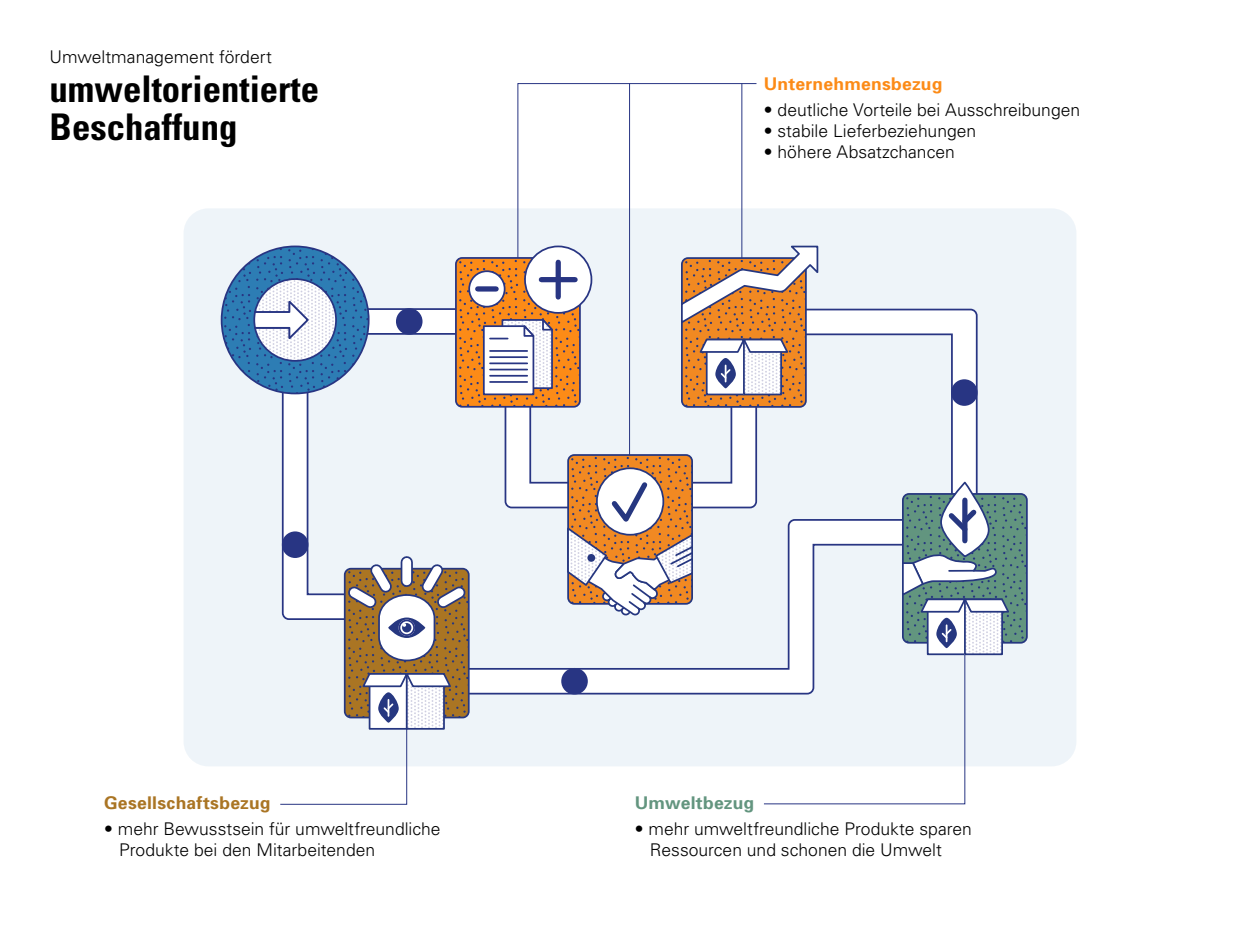
<style>
.page{position:relative;width:1260px;height:945px;background:#fff}
.page>*{position:absolute;margin:0;border:0;box-sizing:border-box;transform-origin:0 0}
.t1{font:700 condensed 36.75px/38.5px "Univers";color:#000}
.t2{font:300 17.5px/21px "Univers";color:#000}
.t3{font:700 17.5px "Univers";letter-spacing:.015em;color:#aa7524}
.t4{font:700 17.5px "Univers";letter-spacing:.01em;color:#fc8b17}
.t5{font:700 17.5px "Univers";letter-spacing:.005em;color:#63957f}
</style>
<div class="page">
<div style="left:184px;top:208px;width:892px;height:558px;background:#eef4f9;border-radius:25px"></div>
<svg style="left:903px;top:494px;width:124px;height:149px;fill:#62957f"></svg>
<div style="left:902px;top:493px;width:126px;height:151px;border:2px solid #263780;border-radius:6px"></div>
<svg style="left:221px;top:83px;width:790px;height:722px"></svg>
<p class="t2" style="left:50px;top:47px;width:224px">Umweltmanagement fördert</p>
<h1 class="t1" style="left:50px;top:70px;width:271px">umweltorientierte<br>Beschaffung</h1>
<p class="t4" style="left:764px;top:73px;width:180px">Unternehmensbezug</p>
<p class="t2" style="left:764px;top:99px;width:318px">• deutliche Vorteile bei Ausschreibungen</p>
<p class="t2" style="left:764px;top:120px;width:214px">• stabile Lieferbeziehungen</p>
<p class="t2" style="left:764px;top:141px;width:193px">• höhere Absatzchancen</p>
<p class="t3" style="left:104px;top:792px;width:168px">Gesellschaftsbezug</p>
<p class="t2" style="left:119px;top:818px;width:323px;text-indent:-15px">• mehr Bewusstsein für umweltfreundliche<br>Produkte bei den Mitarbeitenden</p>
<p class="t5" style="left:635px;top:792px;width:121px">Umweltbezug</p>
<p class="t2" style="left:650px;top:818px;width:323px;text-indent:-15px">• mehr umweltfreundliche Produkte sparen<br>Ressourcen und schonen die Umwelt</p>
</div>
